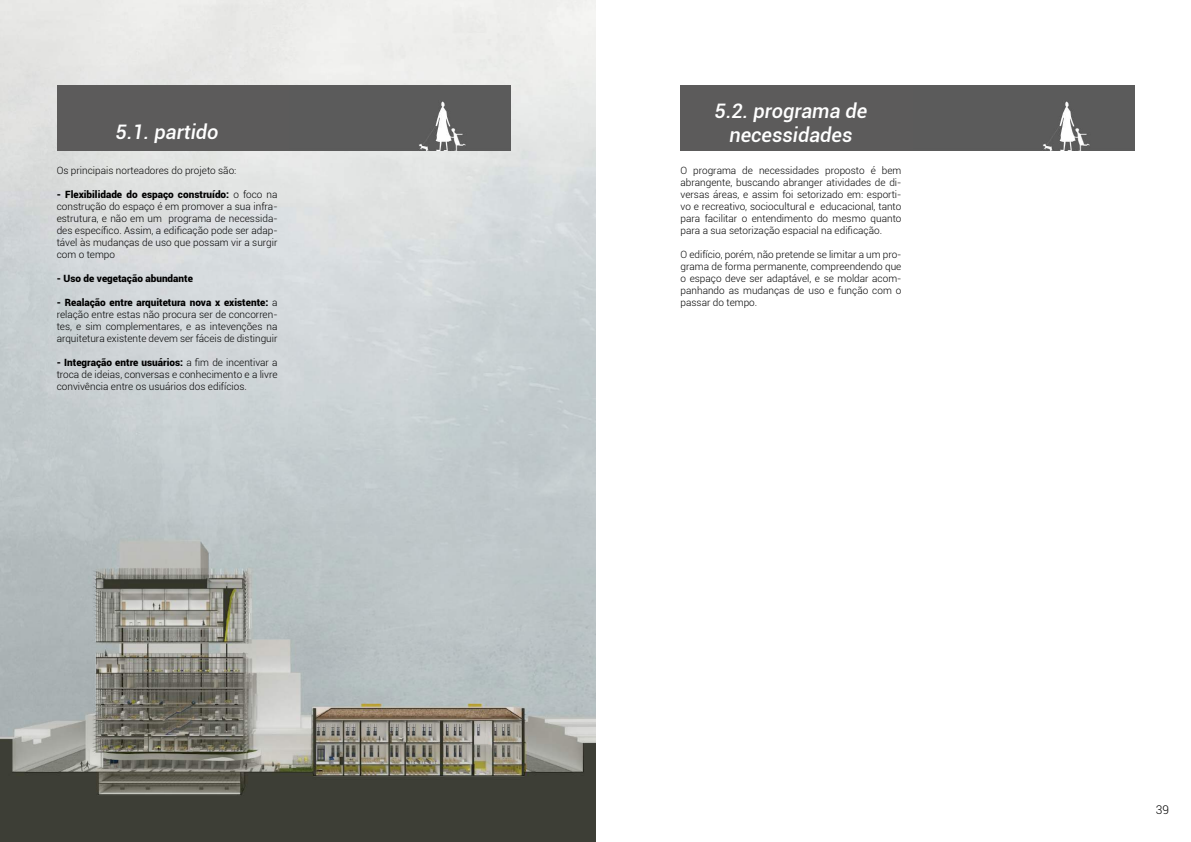
<style>
.page{position:relative;width:1191px;height:842px;background:#fff}
.page>*{position:absolute;margin:0;border:0;box-sizing:border-box;transform-origin:0 0}
.t1{font:italic 500 20px/24px "Roboto";color:#fff;text-align:center}
.t2{font:300 12px "Roboto";color:#000}
.t3{font:300 10px/12px "Roboto";color:#000;text-align:justify}
.t4{font:900 10px "Roboto";color:#000}
.s1{font-weight:900}
</style>
<div class="page">
<img style="left:0;top:0;width:595px;height:842px">
<div style="left:57px;top:85px;width:453px;height:66px;background:#5c5b5b"></div>
<img style="left:419px;top:101px;width:47px;height:50px">
<div style="left:680px;top:85px;width:454px;height:66px;background:#5c5b5b"></div>
<img style="left:1043px;top:101px;width:47px;height:50px">
<h1 class="t1" style="left:116px;top:119px;width:104px">5.1. partido</h1>
<p class="t3" style="left:57px;top:164px;width:181px">Os principais norteadores do projeto são:</p>
<p class="t3" style="left:57px;top:188px;width:222px"><span class="s1">- Flexibilidade do espaço construído:</span> o foco na construção do espaço é em promover a sua infra&shy;estrutura, e não em um programa de necessida&shy;des específico. Assim, a edificação pode ser adap&shy;tável às mudanças de uso que possam vir a surgir com o tempo</p>
<p class="t4" style="left:57px;top:271px;width:138px">- Uso de vegetação abundante</p>
<p class="t3" style="left:57px;top:296px;width:222px"><span class="s1">- Realação entre arquitetura nova x existente:</span> a relação entre estas não procura ser de concorren&shy;tes, e sim complementares, e as intevenções na arquitetura existente devem ser fáceis de distinguir</p>
<p class="t3" style="left:57px;top:356px;width:222px"><span class="s1">- Integração entre usuários:</span> a fim de incentivar a troca de ideias, conversas e conhecimento e a livre convivência entre os usuários dos edifícios.</p>
<h1 class="t1" style="left:714px;top:98px;width:154px">5.2. programa de necessidades</h1>
<p class="t3" style="left:680px;top:164px;width:222px">O programa de necessidades proposto é bem abrangente, buscando abranger atividades de di&shy;versas áreas, e assim foi setorizado em: esporti&shy;vo e recreativo, sociocultural e educacional, tanto para facilitar o entendimento do mesmo quanto para a sua setorização espacial na edificação.</p>
<p class="t3" style="left:680px;top:248px;width:222px">O edifício, porém, não pretende se limitar a um pro&shy;grama de forma permanente, compreendendo que o espaço deve ser adaptável, e se moldar acom&shy;panhando as mudanças de uso e função com o passar do tempo.</p>
<p class="t2" style="left:1156px;top:801px;width:15px">39</p>
</div>
